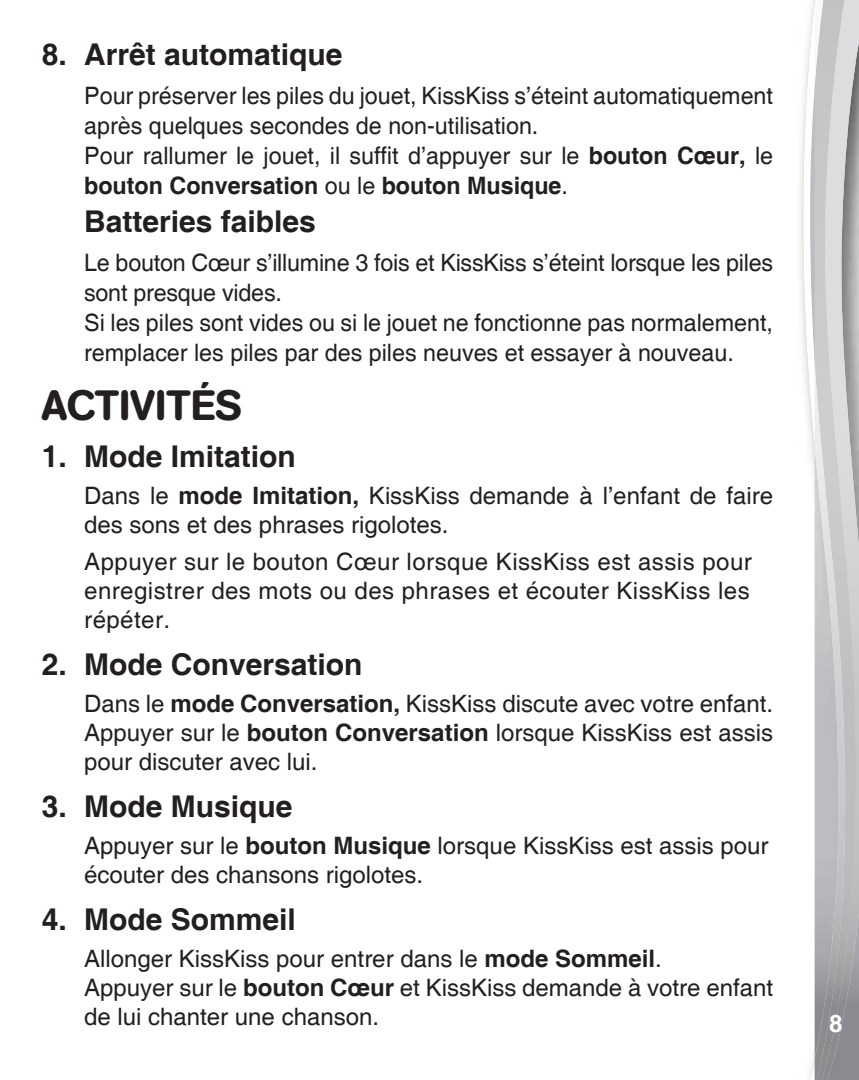
<style>
.page{position:relative;width:859px;height:1080px;background:#fff}
.page>*{position:absolute;margin:0;border:0;box-sizing:border-box;transform-origin:0 0}
.t1{font:500 42px "AG Book Rounded";color:#231f20}
.t2{font:700 30px "Helvetica";color:#231f20}
.t3{font:24px/28.8px "Helvetica";color:#231f20}
.t4{font:700 24px "Helvetica";color:#fff}
.s1{font-weight:700}
</style>
<div class="page">
<svg style="left:802px;top:0;width:13px;height:1080px"></svg>
<img style="left:858px;top:3px;width:1px;height:1077px">
<img style="left:848px;top:3px;width:10px;height:1077px">
<svg style="left:823px;top:0;width:36px;height:3px"></svg>
<img style="left:815px;top:1px;width:33px;height:1079px">
<p class="t2" style="left:42px;top:36px;width:302px">8. Arrêt automatique</p>
<p class="t3" style="left:84px;top:81px;width:690px;line-height:30px">Pour préserver les piles du jouet, KissKiss s’éteint automatiquement après quelques secondes de non-utilisation.<br>Pour rallumer le jouet, il suffit d’appuyer sur le <span class="s1">bouton Cœur,</span> le <span class="s1">bouton Conversation</span> ou le <span class="s1">bouton Musique</span>.</p>
<p class="t2" style="left:84px;top:203px;width:233px">Batteries faibles</p>
<p class="t3" style="left:84px;top:248px;width:690px;line-height:30px">Le bouton Cœur s’illumine 3 fois et KissKiss s’éteint lorsque les piles sont presque vides.<br>Si les piles sont vides ou si le jouet ne fonctionne pas normalement, remplacer les piles par des piles neuves et essayer à nouveau.</p>
<h1 class="t1" style="left:42px;top:380px;width:202px">ACTIVITÉS</h1>
<p class="t2" style="left:42px;top:438px;width:256px">1. Mode Imitation</p>
<p class="t3" style="left:84px;top:482px;width:690px">Dans le <span class="s1">mode Imitation,</span> KissKiss demande à l’enfant de faire des sons et des phrases rigolotes.</p>
<p class="t3" style="left:84px;top:548px;width:669px;text-align:justify">Appuyer sur le bouton Cœur lorsque KissKiss est assis pour enregistrer des mots ou des phrases et écouter KissKiss les répéter.</p>
<p class="t2" style="left:42px;top:646px;width:322px">2. Mode Conversation</p>
<p class="t3" style="left:84px;top:690px;width:690px;text-align:justify">Dans le <span class="s1">mode Conversation,</span> KissKiss discute avec votre enfant.<br>Appuyer sur le <span class="s1">bouton Conversation</span> lorsque KissKiss est assis pour discuter avec lui.</p>
<p class="t2" style="left:42px;top:788px;width:252px">3. Mode Musique</p>
<p class="t3" style="left:84px;top:832px;width:686px">Appuyer sur le <span class="s1">bouton Musique</span> lorsque KissKiss est assis pour écouter des chansons rigolotes.</p>
<p class="t2" style="left:42px;top:901px;width:256px">4. Mode Sommeil</p>
<p class="t3" style="left:84px;top:945px;width:690px">Allonger KissKiss pour entrer dans le <span class="s1">mode Sommeil</span>.<br>Appuyer sur le <span class="s1">bouton Cœur</span> et KissKiss demande à votre enfant de lui chanter une chanson.</p>
<p class="t4" style="left:829px;top:1008px;width:15px">8</p>
</div>
